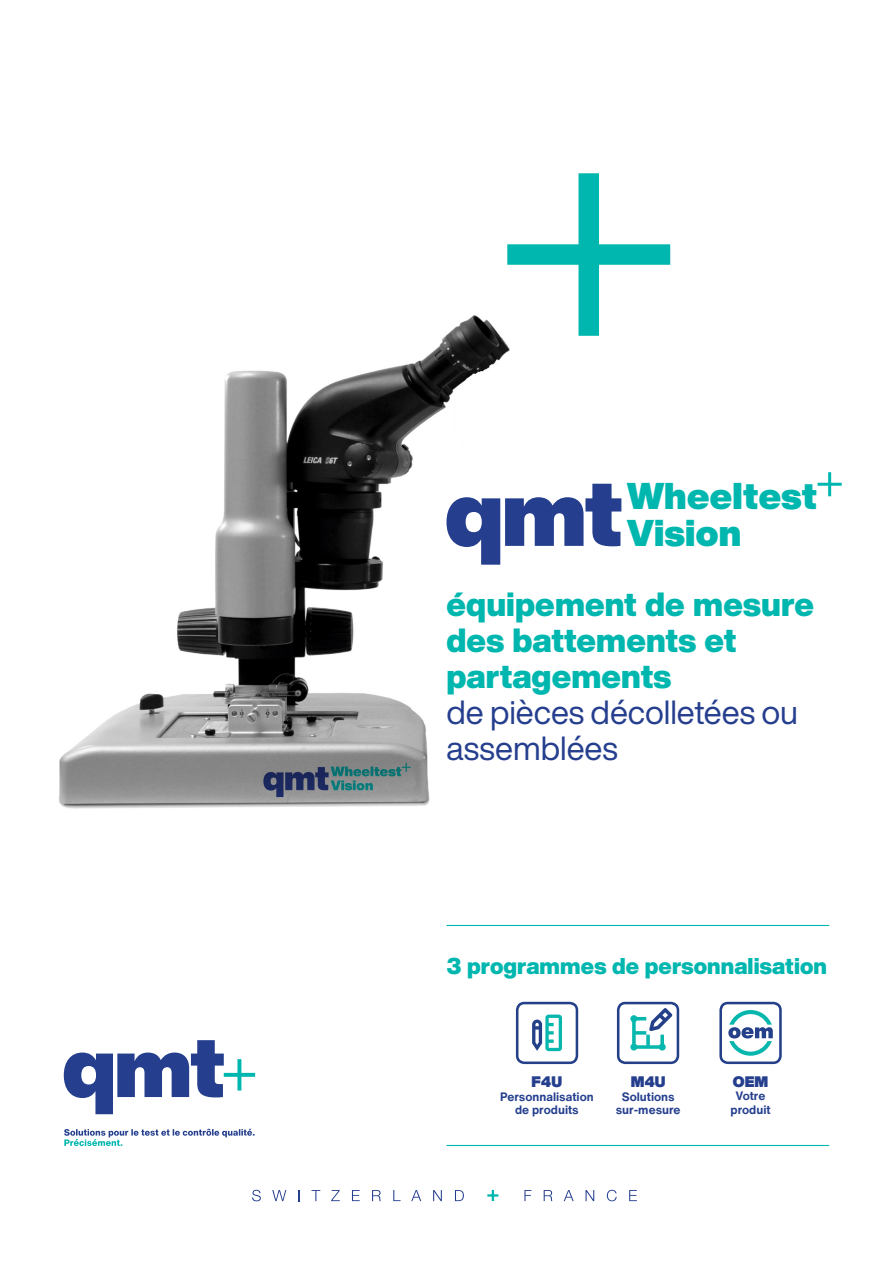
<style>
.page{position:relative;width:893px;height:1263px;background:#fff}
.page>*{position:absolute;margin:0;border:0;box-sizing:border-box;transform-origin:0 0}
.t1{font:900 36.6px "Helvetica Now Display";letter-spacing:.01em;color:#00b7af}
.t2{font:900 33px/36px "Helvetica Now Display";color:#00b7af}
.t3{font:33px/36px "Helvetica Now Display";color:#253f8e}
.t4{font:900 22.5px "Helvetica Now Display";letter-spacing:.005em;color:#00b7af}
.t5{font:900 15px "Helvetica Now Display";color:#253f8e}
.t6{font:700 12px/13.5px "Helvetica Now Text";color:#253f8e;text-align:center}
</style>
<div class="page">
<img style="left:59px;top:315px;width:451px;height:494px">
<svg style="left:446px;top:484px;width:175px;height:81px"></svg>
<svg style="left:818px;top:472px;width:24px;height:24px"></svg>
<svg style="left:507px;top:173px;width:163px;height:163px"></svg>
<hr style="left:446px;top:925px;width:383px;height:1px;background:#00b7af">
<hr style="left:446px;top:1145px;width:383px;height:1px;background:#00b7af">
<svg style="left:64px;top:1040px;width:191px;height:74px"></svg>
<svg style="left:64px;top:1129px;width:191px;height:17px"></svg>
<svg style="left:487px;top:1190px;width:11px;height:11px"></svg>
<svg style="left:252px;top:1190px;width:9px;height:11px"></svg>
<svg style="left:272px;top:1190px;width:14px;height:11px"></svg>
<svg style="left:311px;top:1190px;width:9px;height:11px"></svg>
<svg style="left:331px;top:1190px;width:9px;height:11px"></svg>
<svg style="left:352px;top:1190px;width:8px;height:11px"></svg>
<svg style="left:372px;top:1190px;width:9px;height:11px"></svg>
<svg style="left:393px;top:1190px;width:8px;height:11px"></svg>
<svg style="left:411px;top:1190px;width:10px;height:11px"></svg>
<svg style="left:433px;top:1190px;width:9px;height:11px"></svg>
<svg style="left:455px;top:1190px;width:9px;height:11px"></svg>
<svg style="left:524px;top:1190px;width:7px;height:11px"></svg>
<svg style="left:544px;top:1190px;width:8px;height:11px"></svg>
<svg style="left:564px;top:1190px;width:10px;height:11px"></svg>
<svg style="left:586px;top:1190px;width:8px;height:11px"></svg>
<svg style="left:607px;top:1190px;width:10px;height:11px"></svg>
<svg style="left:629px;top:1190px;width:8px;height:11px"></svg>
<svg style="left:516px;top:1002px;width:62px;height:62px"></svg>
<svg style="left:617px;top:1002px;width:62px;height:62px"></svg>
<svg style="left:719px;top:1002px;width:63px;height:62px"></svg>
<p class="t1" style="left:627px;top:469px;width:191px">Wheeltest</p>
<p class="t1" style="left:627px;top:507px;width:116px">Vision</p>
<p class="t2" style="left:446px;top:586px;width:369px">équipement de mesure des battements et partagements</p>
<p class="t3" style="left:446px;top:694px;width:353px">de pièces décolletées ou assemblées</p>
<p class="t4" style="left:446px;top:951px;width:382px">3 programmes de personnalisation</p>
<p class="t5" style="left:532px;top:1071px;width:32px">F4U</p>
<p class="t6" style="left:500px;top:1089px;width:95px">Personnalisation</p>
<p class="t6" style="left:515px;top:1103px;width:65px">de produits</p>
<p class="t5" style="left:631px;top:1071px;width:36px">M4U</p>
<p class="t6" style="left:622px;top:1089px;width:54px">Solutions</p>
<p class="t6" style="left:616px;top:1103px;width:66px">sur-mesure</p>
<p class="t5" style="left:733px;top:1071px;width:37px">OEM</p>
<p class="t6" style="left:730px;top:1089px;width:42px">Votre produit</p>
</div>
